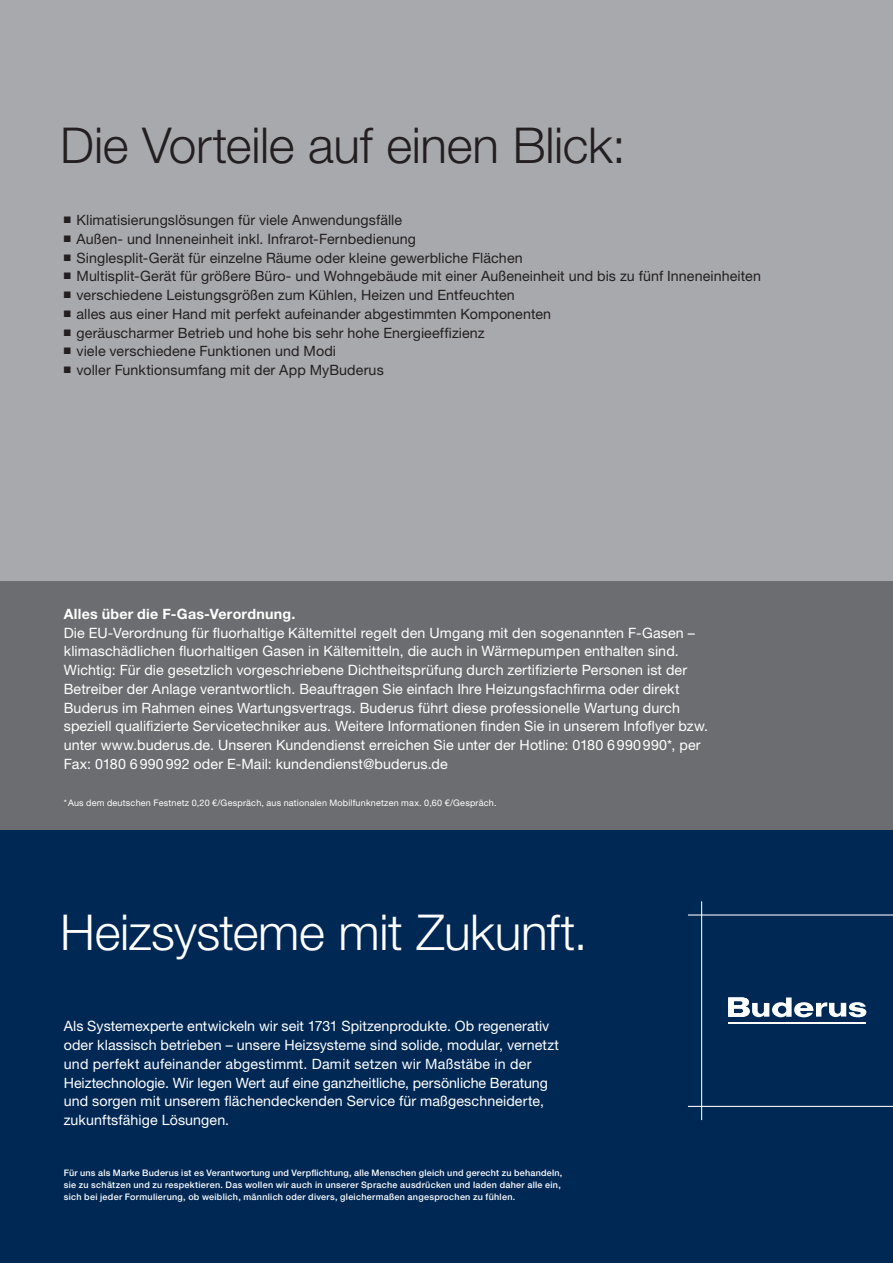
<style>
.page{position:relative;width:893px;height:1263px;background:#fff}
.page>*{position:absolute;margin:0;border:0;box-sizing:border-box;transform-origin:0 0}
.t1{font:300 49.5px "Helvetica Neue LT Pro";letter-spacing:-.005em;color:#231f20}
.t2{font:300 49.5px "Helvetica Neue LT Pro";letter-spacing:-.01em;color:#fff}
.t3{font:14.25px/18.8px "Helvetica Neue LT Pro";letter-spacing:.005em;color:#fff}
.t4{font:14.25px "Helvetica Neue LT Pro";letter-spacing:.005em;color:#231f20}
.t5{font:700 14.25px "Helvetica Neue LT Pro";letter-spacing:.02em;color:#fff}
.t6{font:500 9px/12px "Helvetica Neue LT Pro";letter-spacing:.03em;color:#fff}
.t7{font:9px "Helvetica Neue LT Pro";letter-spacing:.025em;color:#fff}
</style>
<div class="page">
<div style="left:0;top:0;width:893px;height:889px;background:#a8a9ad"></div>
<div style="left:0;top:581px;width:893px;height:249px;background:#6c6d70"></div>
<div style="left:0;top:830px;width:893px;height:433px;background:#002855"></div>
<hr style="left:688px;top:914px;width:205px;height:1px;background:#fff">
<hr style="left:688px;top:1106px;width:205px;height:1px;background:#fff">
<hr style="left:701px;top:901px;width:1px;height:219px;background:#fff">
<hr style="left:728px;top:1022px;width:138px;height:2px;background:#fff">
<svg style="left:728px;top:997px;width:138px;height:20px"></svg>
<h1 class="t1" style="left:60px;top:115px;width:567px">Die Vorteile auf einen Blick:</h1>
<p class="t4" style="left:64px;top:211px;width:340px">■ Klimatisierungslösungen für viele Anwendungsfälle</p>
<p class="t4" style="left:64px;top:230px;width:354px">■ Außen- und Inneneinheit inkl. Infrarot-Fernbedienung</p>
<p class="t4" style="left:64px;top:249px;width:460px">■ Singlesplit-Gerät für einzelne Räume oder kleine gewerbliche Flächen</p>
<p class="t4" style="left:64px;top:267px;width:699px">■ Multisplit-Gerät für größere Büro- und Wohngebäude mit einer Außeneinheit und bis zu fünf Inneneinheiten</p>
<p class="t4" style="left:64px;top:286px;width:452px">■ verschiedene Leistungsgrößen zum Kühlen, Heizen und Entfeuchten</p>
<p class="t4" style="left:64px;top:305px;width:489px">■ alles aus einer Hand mit perfekt aufeinander abgestimmten Komponenten</p>
<p class="t4" style="left:64px;top:324px;width:422px">■ geräuscharmer Betrieb und hohe bis sehr hohe Energieeffizienz</p>
<p class="t4" style="left:64px;top:342px;width:274px">■ viele verschiedene Funktionen und Modi</p>
<p class="t4" style="left:64px;top:361px;width:322px">■ voller Funktionsumfang mit der App MyBuderus</p>
<p class="t5" style="left:64px;top:605px;width:233px">Alles über die F-Gas-Verordnung.</p>
<p class="t3" style="left:64px;top:623px;width:646px">Die EU-Verordnung für fluorhaltige Kältemittel regelt den Umgang mit den sogenannten F-Gasen – klimaschädlichen fluorhaltigen Gasen in Kältemitteln, die auch in Wärmepumpen enthalten sind.<br>Wichtig: Für die gesetzlich vorgeschriebene Dichtheitsprüfung durch zertifizierte Personen ist der Betreiber der Anlage verantwortlich. Beauftragen Sie einfach Ihre Heizungsfachfirma oder direkt Buderus im Rahmen eines Wartungsvertrags. Buderus führt diese professionelle Wartung durch speziell qualifizierte Servicetechniker aus. Weitere Informationen finden Sie in unserem Infoflyer bzw. unter www.buderus.de. Unseren Kundendienst erreichen Sie unter der Hotline: 0180 6990990*, per Fax: 0180 6990992 oder E-Mail: kundendienst@buderus.de</p>
<p class="t7" style="left:64px;top:797px;width:434px">*Aus dem deutschen Festnetz 0,20 €/Gespräch, aus nationalen Mobilfunknetzen max. 0,60 €/Gespräch.</p>
<h1 class="t2" style="left:60px;top:902px;width:529px">Heizsysteme mit Zukunft.</h1>
<p class="t3" style="left:64px;top:1016px;width:497px">Als Systemexperte entwickeln wir seit 1731 Spitzenprodukte. Ob regenerativ oder klassisch betrieben – unsere Heizsysteme sind solide, modular, vernetzt und perfekt aufeinander abgestimmt. Damit setzen wir Maßstäbe in der Heiztechnologie. Wir legen Wert auf eine ganzheitliche, persönliche Beratung und sorgen mit unserem flächendeckenden Service für maßgeschneiderte, zukunftsfähige Lösungen.</p>
<p class="t6" style="left:64px;top:1167px;width:500px">Für uns als Marke Buderus ist es Verantwortung und Verpflichtung, alle Menschen gleich und gerecht zu behandeln, sie zu schätzen und zu respektieren. Das wollen wir auch in unserer Sprache ausdrücken und laden daher alle ein, sich bei jeder Formulierung, ob weiblich, männlich oder divers, gleichermaßen angesprochen zu fühlen.</p>
</div>
